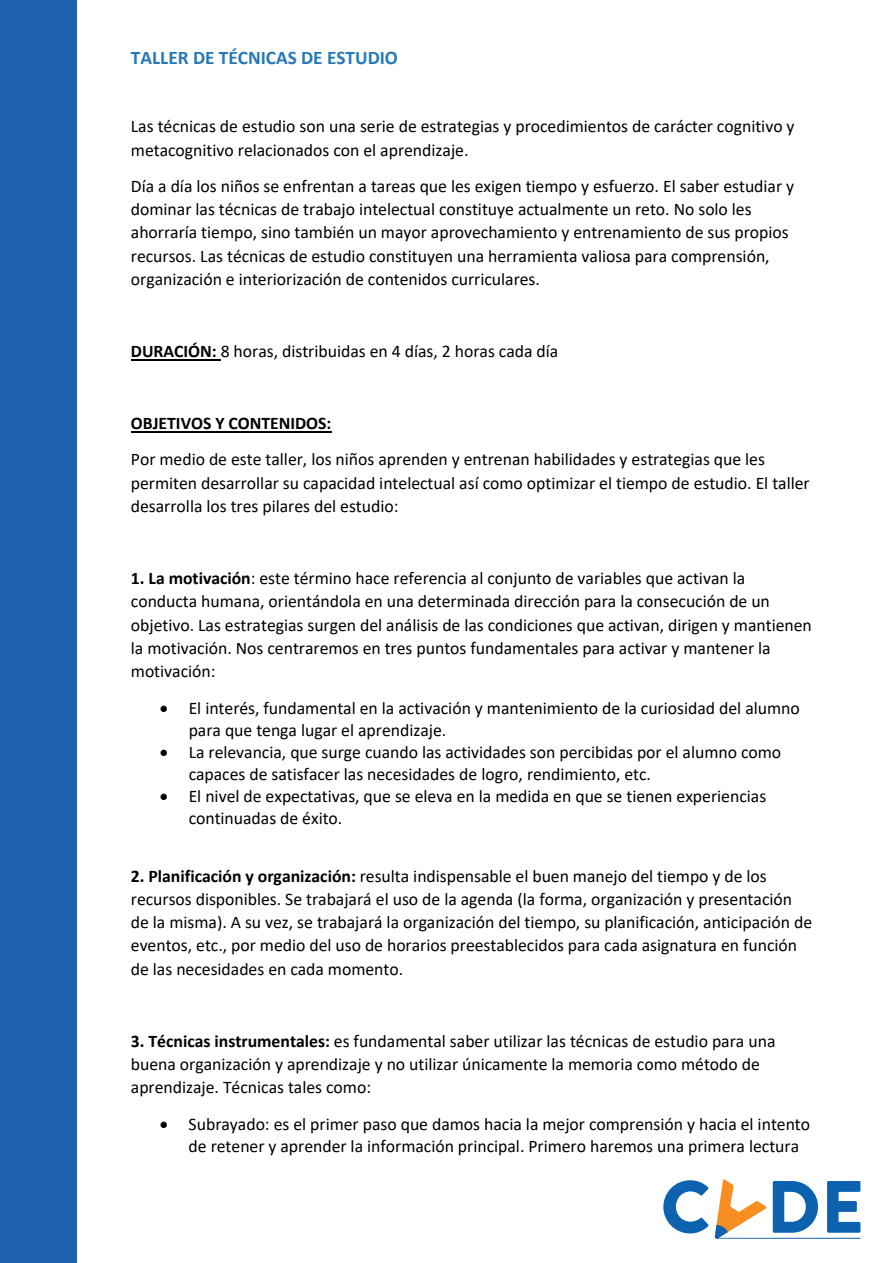
<style>
.page{position:relative;width:893px;height:1263px;background:#fff}
.page>*{position:absolute;margin:0;border:0;box-sizing:border-box;transform-origin:0 0}
.t1{font:700 19.2px "Calibri";color:#2778b9}
.t2{font:17.7px/23.2px "Calibri";color:#000001}
.t3{font:700 17.7px "Calibri";color:#000001}
.s1{font-weight:700}
</style>
<div class="page">
<div style="left:0;top:0;width:77px;height:1263px;background:#1e60ae"></div>
<svg style="left:663px;top:1180px;width:46px;height:53px"></svg>
<svg style="left:715px;top:1179px;width:145px;height:60px"></svg>
<hr style="left:131px;top:359px;width:90px;height:1px;background:#000001">
<hr style="left:131px;top:431px;width:201px;height:2px;background:#000001">
<p class="t1" style="left:131px;top:44px;width:269px">TALLER DE TÉCNICAS DE ESTUDIO</p>
<p class="t2" style="left:131px;top:114px;width:665px">Las técnicas de estudio son una serie de estrategias y procedimientos de carácter cognitivo y metacognitivo relacionados con el aprendizaje.</p>
<p class="t2" style="left:131px;top:174px;width:665px">Día a día los niños se enfrentan a tareas que les exigen tiempo y esfuerzo. El saber estudiar y dominar las técnicas de trabajo intelectual constituye actualmente un reto. No solo les ahorraría tiempo, sino también un mayor aprovechamiento y entrenamiento de sus propios recursos. Las técnicas de estudio constituyen una herramienta valiosa para comprensión, organización e interiorización de contenidos curriculares.</p>
<p class="t2" style="left:131px;top:339px;width:429px"><span class="s1">DURACIÓN:</span> 8 horas, distribuidas en 4 días, 2 horas cada día</p>
<p class="t3" style="left:131px;top:411px;width:202px">OBJETIVOS Y CONTENIDOS:</p>
<p class="t2" style="left:131px;top:447px;width:680px">Por medio de este taller, los niños aprenden y entrenan habilidades y estrategias que les permiten desarrollar su capacidad intelectual así como optimizar el tiempo de estudio. El taller desarrolla los tres pilares del estudio:</p>
<p class="t2" style="left:131px;top:566px;width:682px"><span class="s1">1. La motivación</span>: este término hace referencia al conjunto de variables que activan la conducta humana, orientándola en una determinada dirección para la consecución de un objetivo. Las estrategias surgen del análisis de las condiciones que activan, dirigen y mantienen la motivación. Nos centraremos en tres puntos fundamentales para activar y mantener la motivación:</p>
<p class="t2" style="left:189px;top:697px;width:613px;line-height:21.6px;text-indent:-29px">• El interés, fundamental en la activación y mantenimiento de la curiosidad del alumno para que tenga lugar el aprendizaje.</p>
<p class="t2" style="left:189px;top:741px;width:594px;line-height:21.9px;text-indent:-29px">• La relevancia, que surge cuando las actividades son percibidas por el alumno como capaces de satisfacer las necesidades de logro, rendimiento, etc.</p>
<p class="t2" style="left:189px;top:785px;width:579px;line-height:21.6px;text-indent:-29px">• El nivel de expectativas, que se eleva en la medida en que se tienen experiencias continuadas de éxito.</p>
<p class="t2" style="left:131px;top:864px;width:683px"><span class="s1">2. Planificación y organización:</span> resulta indispensable el buen manejo del tiempo y de los recursos disponibles. Se trabajará el uso de la agenda (la forma, organización y presentación de la misma). A su vez, se trabajará la organización del tiempo, su planificación, anticipación de eventos, etc., por medio del uso de horarios preestablecidos para cada asignatura en función de las necesidades en cada momento.</p>
<p class="t2" style="left:131px;top:1029px;width:646px"><span class="s1">3. Técnicas instrumentales:</span> es fundamental saber utilizar las técnicas de estudio para una buena organización y aprendizaje y no utilizar únicamente la memoria como método de aprendizaje. Técnicas tales como:</p>
<p class="t2" style="left:189px;top:1113px;width:623px;line-height:21.6px;text-indent:-29px">• Subrayado: es el primer paso que damos hacia la mejor comprensión y hacia el intento de retener y aprender la información principal. Primero haremos una primera lectura</p>
</div>
